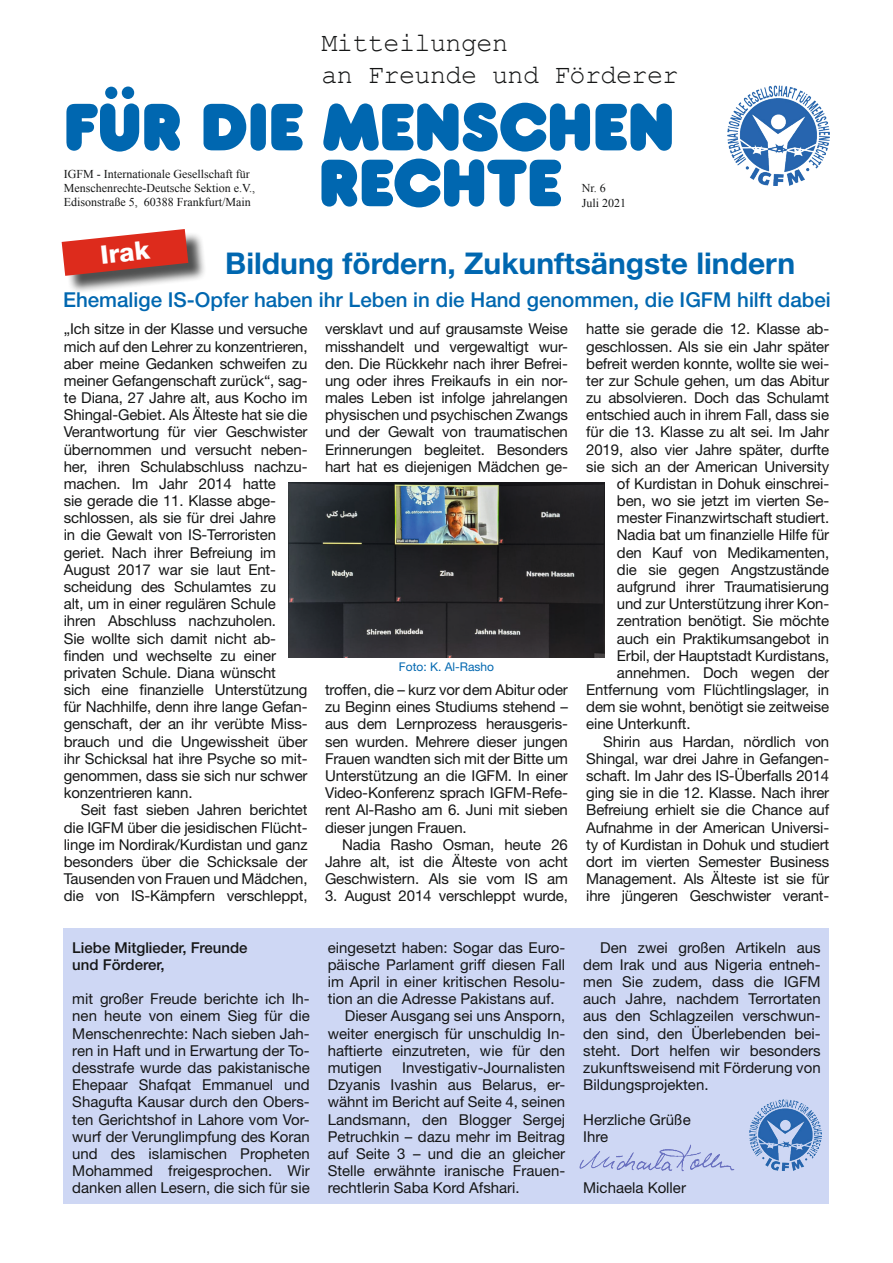
<style>
.page{position:relative;width:893px;height:1263px;background:#fff}
.page>*{position:absolute;margin:0;border:0;box-sizing:border-box;transform-origin:0 0}
.t1{font:69.75px "Frankfurter Plain";letter-spacing:-.025em;color:#0067b0}
.t2{font:700 30px "Helvetica Neue LT Std";color:#0067b0}
.t3{font:26.7px "Courier New";letter-spacing:-.02em;color:#151616}
.Rubrik{font:800 25.5px "Helvetica Neue LT Std";color:#fff}
.t4{font:500 20.55px "Helvetica Neue LT Std";color:#0067b0}
.Text{font:15px/17.1px "Helvetica Neue LT Std";letter-spacing:-.01em;color:#151616;text-align:justify}
.Text-2{font:500 15px/17.1px "Helvetica Neue LT Std";color:#151616}
.t5{font:12px/14.4px "Times New Roman";color:#151616}
.t6{font:12px "Helvetica Neue LT Std";color:#0067b0}
</style>
<div class="page">
<img style="left:727px;top:85px;width:102px;height:101px">
<div style="left:64px;top:928px;width:765px;height:275px;background:#ced7f4"></div>
<img style="left:749px;top:1099px;width:72px;height:71px">
<div style="left:64px;top:232px;width:142px;height:62px;background:#151616;opacity:.75"></div>
<svg style="left:62px;top:229px;width:126px;height:47px"></svg>
<img style="left:579px;top:1144px;width:156px;height:28px">
<img style="left:289px;top:483px;width:315px;height:174px">
<p class="t3" style="left:321px;top:26px;width:188px">Mitteilungen</p>
<p class="t3" style="left:321px;top:58px;width:359px">an Freunde und Förderer</p>
<p class="t1" style="left:64px;top:85px;width:613px">FÜR DIE MENSCHEN</p>
<p class="t1" style="left:318px;top:141px;width:246px">RECHTE</p>
<p class="t5" style="left:64px;top:166px;width:193px">IGFM - Internationale Gesellschaft für<br>Menschenrechte-Deutsche Sektion e.V.,</p>
<p class="t5" style="left:64px;top:195px;width:189px">Edisonstraße 5, 60388 Frankfurt/Main</p>
<p class="t5" style="left:582px;top:181px;width:26px">Nr. 6</p>
<p class="t5" style="left:582px;top:195px;width:46px">Juli 2021</p>
<p class="Rubrik" style="left:99px;top:240px;width:51px;rotate:-6deg">Irak</p>
<p class="t2" style="left:225px;top:245px;width:571px">Bildung fördern, Zukunftsängste lindern</p>
<p class="t4" style="left:63px;top:288px;width:769px">Ehemalige IS-Opfer haben ihr Leben in die Hand genommen, die IGFM hilft dabei</p>
<p class="Text" style="left:64px;top:320px;width:245px;text-align:left">„Ich sitze in der Klasse und versuche mich auf den Lehrer zu konzentrieren, aber meine Gedanken schweifen zu meiner Gefangenschaft zurück“, sag&shy;te Diana, 27 Jahre alt, aus Kocho im Shingal-Gebiet. Als Älteste hat sie die Verantwortung für vier Geschwister übernommen und versucht neben&shy;her, ihren Schulabschluss nachzu&shy;machen. Im Jahr 2014 hatte<br>sie gerade die 11. Klasse abge&shy;schlossen, als sie für drei Jahre<br>in die Gewalt von IS-Terroristen geriet. Nach ihrer Befreiung im August 2017 war sie laut Ent&shy;scheidung des Schulamtes zu<br>alt, um in einer regulären Schule ihren Abschluss nachzuholen.<br>Sie wollte sich damit nicht ab&shy;finden und wechselte zu einer privaten Schule. Diana wünscht<br>sich eine finanzielle Unterstützung für Nachhilfe, denn ihre lange Gefan&shy;genschaft, der an ihr verübte Miss&shy;brauch und die Ungewissheit über ihr Schicksal hat ihre Psyche so mit&shy;genommen, dass sie sich nur schwer konzentrieren kann.</p>
<p class="Text" style="left:64px;top:801px;width:245px;text-indent:17px">Seit fast sieben Jahren berichtet die IGFM über die jesidischen Flücht&shy;linge im Nordirak/Kurdistan und ganz besonders über die Schicksale der Tausenden von Frauen und Mädchen, die von IS-Kämpfern verschleppt,</p>
<p class="Text-2" style="left:72px;top:939px;width:177px">Liebe Mitglieder, Freunde und Förderer,</p>
<p class="Text" style="left:72px;top:990px;width:239px">mit großer Freude berichte ich Ih&shy;nen heute von einem Sieg für die Menschenrechte: Nach sieben Jah&shy;ren in Haft und in Erwartung der To&shy;desstrafe wurde das pakistanische Ehepaar Shafqat Emmanuel und Shagufta Kausar durch den Obers&shy;ten Gerichtshof in Lahore vom Vor&shy;wurf der Verunglimpfung des Koran und des islamischen Propheten Mohammed freigesprochen. Wir danken allen Lesern, die sich für sie</p>
<p class="Text" style="left:325px;top:320px;width:244px">versklavt und auf grausamste Weise misshandelt und vergewaltigt wur&shy;den. Die Rückkehr nach ihrer Befrei&shy;ung oder ihres Freikaufs in ein nor&shy;males Leben ist infolge jahrelangen physischen und psychischen Zwangs und der Gewalt von traumatischen Erinnerungen begleitet. Besonders hart hat es diejenigen Mädchen ge-</p>
<p class="t6" style="left:399px;top:660px;width:97px">Foto: K. Al-Rasho</p>
<p class="Text" style="left:325px;top:681px;width:244px">troffen, die – kurz vor dem Abitur oder zu Beginn eines Studiums stehend – aus dem Lernprozess herausgeris&shy;sen wurden. Mehrere dieser jungen Frauen wandten sich mit der Bitte um Unterstützung an die IGFM. In einer Video-Konferenz sprach IGFM-Refe&shy;rent Al-Rasho am 6. Juni mit sieben dieser jungen Frauen.</p>
<p class="Text" style="left:325px;top:835px;width:244px;text-indent:17px">Nadia Rasho Osman, heute 26<br>Jahre alt, ist die Älteste von acht Geschwistern. Als sie vom IS am</p>
<p class="Text" style="left:325px;top:887px;width:244px">3. August 2014 verschleppt wurde,</p>
<p class="Text" style="left:328px;top:938px;width:239px">eingesetzt haben: Sogar das Euro&shy;päische Parlament griff diesen Fall im April in einer kritischen Resolu&shy;tion an die Adresse Pakistans auf.</p>
<p class="Text" style="left:328px;top:1007px;width:239px;text-indent:17px">Dieser Ausgang sei uns Ansporn, weiter energisch für unschuldig In&shy;haftierte einzutreten, wie für den mutigen</p>
<p class="Text" style="left:328px;top:1059px;width:239px;text-indent:74px">Investigativ-Journalisten Dzyanis Ivashin aus Belarus, er&shy;wähnt im Bericht auf Seite 4, seinen Landsmann, den Blogger Sergej Petruchkin – dazu mehr im Beitrag auf Seite 3 – und die an gleicher Stelle erwähnte iranische Frauen&shy;rechtlerin Saba Kord Afshari.</p>
<p class="Text" style="left:586px;top:320px;width:244px">hatte sie gerade die 12. Klasse ab-</p>
<p class="Text" style="left:586px;top:337px;width:244px">geschlossen. Als sie ein Jahr später</p>
<p class="Text" style="left:586px;top:355px;width:244px">befreit werden konnte, wollte sie wei-</p>
<p class="Text" style="left:586px;top:372px;width:244px">ter zur Schule gehen, um das Abitur</p>
<p class="Text" style="left:586px;top:389px;width:244px">zu absolvieren. Doch das Schulamt</p>
<p class="Text" style="left:586px;top:406px;width:244px">entschied auch in ihrem Fall, dass sie</p>
<p class="Text" style="left:586px;top:423px;width:244px">für die 13. Klasse zu alt sei. Im Jahr</p>
<p class="Text" style="left:586px;top:440px;width:244px">2019, also vier Jahre später, durfte</p>
<p class="Text" style="left:586px;top:458px;width:244px">sie sich an der American University</p>
<p class="Text" style="left:617px;top:475px;width:214px">of Kurdistan in Dohuk einschrei-</p>
<p class="Text" style="left:617px;top:492px;width:214px">ben, wo sie jetzt im vierten Se-</p>
<p class="Text" style="left:617px;top:509px;width:214px">mester Finanzwirtschaft studiert.</p>
<p class="Text" style="left:617px;top:526px;width:214px">Nadia bat um finanzielle Hilfe für</p>
<p class="Text" style="left:617px;top:544px;width:214px">den Kauf von Medikamenten,</p>
<p class="Text" style="left:617px;top:561px;width:214px">die sie gegen Angstzustände</p>
<p class="Text" style="left:617px;top:578px;width:214px">aufgrund ihrer Traumatisierung</p>
<p class="Text" style="left:617px;top:595px;width:214px">und zur Unterstützung ihrer Kon-</p>
<p class="Text" style="left:617px;top:612px;width:214px">zentration benötigt. Sie möchte</p>
<p class="Text" style="left:617px;top:629px;width:214px">auch ein Praktikumsangebot in</p>
<p class="Text" style="left:617px;top:647px;width:214px">Erbil, der Hauptstadt Kurdistans,</p>
<p class="Text" style="left:617px;top:664px;width:214px">annehmen. Doch wegen der</p>
<p class="Text" style="left:586px;top:681px;width:244px">Entfernung vom Flüchtlingslager, in</p>
<p class="Text" style="left:586px;top:698px;width:244px">dem sie wohnt, benötigt sie zeitweise</p>
<p class="Text" style="left:586px;top:715px;width:106px">eine Unterkunft.</p>
<p class="Text" style="left:586px;top:732px;width:244px;text-indent:17px">Shirin aus Hardan, nördlich von Shingal, war drei Jahre in Gefangen&shy;schaft. Im Jahr des IS-Überfalls 2014 ging sie in die 12. Klasse. Nach ihrer Befreiung erhielt sie die Chance auf Aufnahme in der American Universi&shy;ty of Kurdistan in Dohuk und studiert dort im vierten Semester Business Management. Als Älteste ist sie für ihre jüngeren Geschwister verant-</p>
<p class="Text" style="left:583px;top:938px;width:239px;text-indent:17px">Den zwei großen Artikeln aus dem Irak und aus Nigeria entneh&shy;men Sie zudem, dass die IGFM auch Jahre, nachdem Terrortaten aus den Schlagzeilen verschwun&shy;den sind, den Überlebenden bei&shy;steht. Dort helfen wir besonders zukunftsweisend mit Förderung von Bildungsprojekten.</p>
<p class="Text" style="left:583px;top:1110px;width:109px">Herzliche Grüße</p>
<p class="Text" style="left:583px;top:1127px;width:27px">Ihre</p>
<p class="Text" style="left:583px;top:1179px;width:104px">Michaela Koller</p>
</div>
